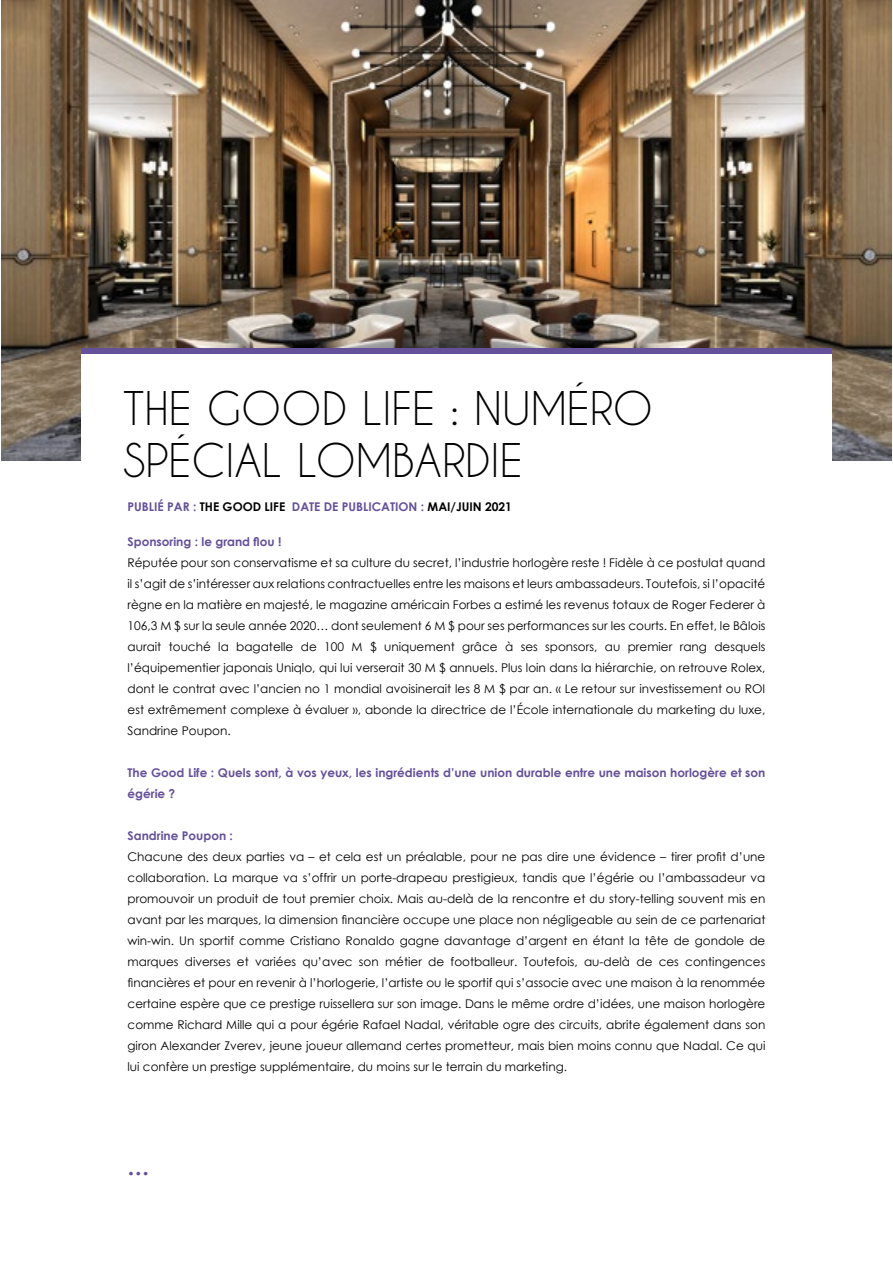
<style>
.page{position:relative;width:893px;height:1263px;background:#fff}
.page>*{position:absolute;margin:0;border:0;box-sizing:border-box;transform-origin:0 0}
.Titre{font:43.5px/52.2px "Caviar Dreams";color:#000}
.paragraphe{font:12px/21px "Century Gothic";color:#000}
.paragraphe-2{font:700 12px/21px "Century Gothic";color:#65509a}
.t1{font:12px "Century Gothic";color:#65509a}
.s1{color:#000}
</style>
<div class="page">
<img style="left:1px;top:0;width:891px;height:460px">
<div style="left:81px;top:348px;width:750px;height:129px;background:#fff"></div>
<div style="left:81px;top:348px;width:750px;height:6px;background:#65509a"></div>
<p class="Titre" style="left:123px;top:381px;width:531px">THE GOOD LIFE : NUMÉRO<br>SPÉCIAL LOMBARDIE</p>
<p class="paragraphe-2" style="left:128px;top:496px;width:386px">PUBLIÉ PAR : <span class="s1">THE GOOD LIFE</span> DATE DE PUBLICATION : <span class="s1">MAI/JUIN 2021</span></p>
<p class="paragraphe-2" style="left:128px;top:530px;width:155px">Sponsoring : le grand flou !</p>
<p class="paragraphe" style="left:128px;top:552px;width:639px">Réputée pour son conservatisme et sa culture du secret, l’industrie horlogère reste ! Fidèle à ce postulat quand il s’agit de s’intéresser aux relations contractuelles entre les maisons et leurs ambassadeurs. Toutefois, si l’opacité</p>
<p class="paragraphe" style="left:128px;top:594px;width:639px">règne en la matière en majesté, le magazine américain Forbes a estimé les revenus totaux de Roger Federer à<br>106,3 M $ sur la seule année 2020… dont seulement 6 M $ pour ses performances sur les courts. En effet, le Bâlois</p>
<p class="paragraphe" style="left:128px;top:636px;width:639px;text-align:justify">aurait touché la bagatelle de 100 M $ uniquement grâce à ses sponsors, au premier rang desquels l’équipementier japonais Uniqlo, qui lui verserait 30 M $ annuels. Plus loin dans la hiérarchie, on retrouve Rolex, dont le contrat avec l’ancien no 1 mondial avoisinerait les 8 M $ par an. « Le retour sur investissement ou ROI est extrêmement complexe à évaluer », abonde la directrice de l’École internationale du marketing du luxe, Sandrine Poupon.</p>
<p class="paragraphe-2" style="left:128px;top:761px;width:639px">The Good Life : Quels sont, à vos yeux, les ingrédients d’une union durable entre une maison horlogère et son égérie ?</p>
<p class="paragraphe-2" style="left:128px;top:824px;width:107px">Sandrine Poupon :</p>
<p class="paragraphe" style="left:128px;top:846px;width:639px;text-align:justify">Chacune des deux parties va – et cela est un préalable, pour ne pas dire une évidence – tirer profit d’une collaboration. La marque va s’offrir un porte-drapeau prestigieux, tandis que l’égérie ou l’ambassadeur va promouvoir un produit de tout premier choix. Mais au-delà de la rencontre et du story-telling souvent mis en avant par les marques, la dimension financière occupe une place non négligeable au sein de ce partenariat win-win. Un sportif comme Cristiano Ronaldo gagne davantage d’argent en étant la tête de gondole de marques diverses et variées qu’avec son métier de footballeur. Toutefois, au-delà de ces contingences financières et pour en revenir à l’horlogerie, l’artiste ou le sportif qui s’associe avec une maison à la renommée certaine espère que ce prestige ruissellera sur son image. Dans le même ordre d’idées, une maison horlogère comme Richard Mille qui a pour égérie Rafael Nadal, véritable ogre des circuits, abrite également dans son giron Alexander Zverev, jeune joueur allemand certes prometteur, mais bien moins connu que Nadal. Ce qui lui confère un prestige supplémentaire, du moins sur le terrain du marketing.</p>
<p class="t1" style="left:128px;top:1165px;width:23px">•••</p>
</div>
